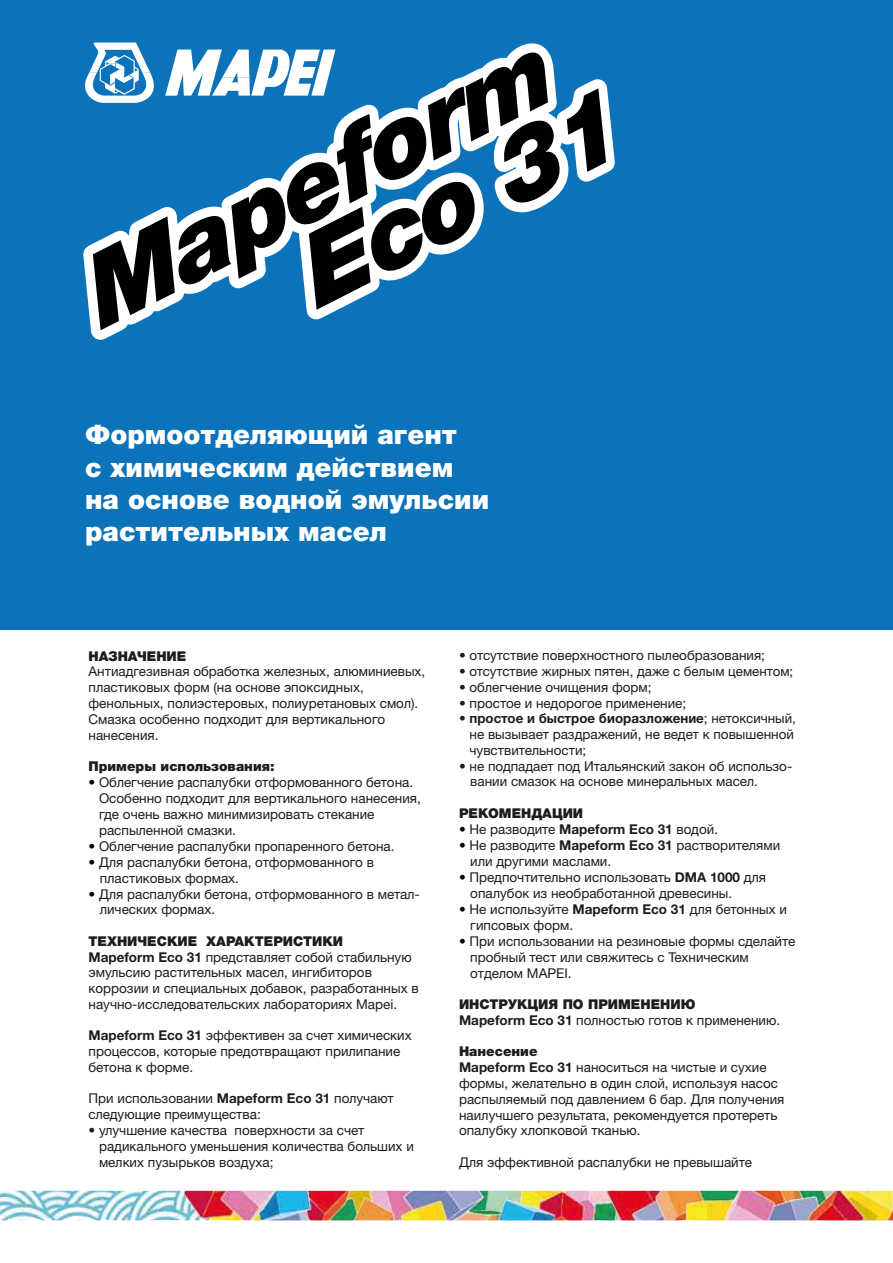
<style>
.page{position:relative;width:893px;height:1263px;background:#fff}
.page>*{position:absolute;margin:0;border:0;box-sizing:border-box;transform-origin:0 0}
.t1{font:italic 900 99.75px/79.8px "Helvetica Neue LTW1 G";color:#000101}
.t2{font:900 27px/32.4px "Helvetica Neue LTW1 G";color:#fff}
.t3{font:13.5px/15.8px "Helvetica Neue LTW1 G";color:#1d1d1b}
.t4{font:900 13.5px "Helvetica Neue LTW1 G";color:#1d1d1b}
.s1{color:#000101}
.s2{font-weight:900}
.s3{font-weight:700}
</style>
<div class="page">
<div style="left:0;top:0;width:451px;height:629px;background:#0b73ba"></div>
<img style="left:0;top:1191px;width:893px;height:29px">
<div style="left:446px;top:0;width:447px;height:629px;background:#0b73ba"></div>
<svg style="left:83px;top:42px;width:532px;height:298px"></svg>
<h1 class="t1" style="left:248px;top:173px;width:351px;text-indent:-202px;rotate:-27deg">Mapeform<br>Eco 31</h1>
<h2 class="t2" style="left:85px;top:418px;width:406px">Формоотделяющий агент<br>с химическим действием на основе водной эмульсии растительных масел</h2>
<p class="t4" style="left:88px;top:648px;width:99px">НАЗНАЧЕНИЕ</p>
<p class="t3" style="left:88px;top:664px;width:338px">Антиадгезивная обработка железных, алюминиевых, пластиковых форм (на основе эпоксидных, фенольных, полиэстеровых, полиуретановых смол).<br>Смазка особенно подходит для вертикального нанесения.</p>
<p class="t4" style="left:88px;top:758px;width:188px">Примеры использования:</p>
<p class="t3" style="left:99px;top:774px;width:323px;text-indent:-11px"><span class="s1">•</span> Облегчение распалубки отформованного бетона.<br>Особенно подходит для вертикального нанесения, где очень важно минимизировать стекание распыленной смазки.</p>
<p class="t3" style="left:88px;top:838px;width:308px"><span class="s1">•</span> Облегчение распалубки пропаренного бетона.</p>
<p class="t3" style="left:100px;top:854px;width:276px;text-indent:-11px"><span class="s1">•</span> Для распалубки бетона, отформованного в пластиковых формах.</p>
<p class="t3" style="left:100px;top:886px;width:322px;text-indent:-11px"><span class="s1">•</span> Для распалубки бетона, отформованного в метал&shy;лических формах.</p>
<p class="t3" style="left:88px;top:933px;width:332px"><span class="s2">ТЕХНИЧЕСКИЕ ХАРАКТЕРИСТИКИ<br></span><span class="s3">Mapeform Eco 31</span> представляет собой стабильную эмульсию растительных масел, ингибиторов коррозии и специальных добавок, разработанных в научно-исследовательских лабораториях Mapei.</p>
<p class="t3" style="left:88px;top:1028px;width:325px"><span class="s3">Mapeform Eco 31</span> эффективен за счет химических процессов, которые предотвращают прилипание бетона к форме.</p>
<p class="t3" style="left:88px;top:1091px;width:307px">При использовании <span class="s3">Mapeform Eco 31</span> получают следующие преимущества:</p>
<p class="t3" style="left:99px;top:1122px;width:316px;text-indent:-11px">• улучшение качества поверхности за счет радикального уменьшения количества больших и мелких пузырьков воздуха;</p>
<p class="t3" style="left:459px;top:648px;width:307px">• отсутствие поверхностного пылеобразования;</p>
<p class="t3" style="left:459px;top:663px;width:336px">• отсутствие жирных пятен, даже с белым цементом;</p>
<p class="t3" style="left:459px;top:679px;width:194px">• облегчение очищения форм;</p>
<p class="t3" style="left:459px;top:695px;width:229px">• простое и недорогое применение;</p>
<p class="t3" style="left:470px;top:711px;width:328px;text-indent:-11px">• <span class="s3">простое и быстрое биоразложение</span>; нетоксичный, не вызывает раздражений, не ведет к повышенной чувствительности;</p>
<p class="t3" style="left:470px;top:758px;width:323px;text-indent:-11px">• не подпадает под Итальянский закон об использо&shy;вании смазок на основе минеральных масел.</p>
<p class="t4" style="left:459px;top:805px;width:126px">РЕКОМЕНДАЦИИ</p>
<p class="t3" style="left:459px;top:821px;width:261px"><span class="s1">•</span> Не разводите <span class="s3">Mapeform Eco 31</span> водой.</p>
<p class="t3" style="left:470px;top:837px;width:311px;text-indent:-11px"><span class="s1">•</span> Не разводите <span class="s3">Mapeform Eco 31</span> растворителями или другими маслами.</p>
<p class="t3" style="left:470px;top:869px;width:297px;text-indent:-11px"><span class="s1">•</span> Предпочтительно использовать <span class="s3">DMA 1000</span> для опалубок из необработанной древесины.</p>
<p class="t3" style="left:470px;top:901px;width:318px;text-indent:-11px"><span class="s1">•</span> Не используйте <span class="s3">Mapeform Eco 31</span> для бетонных и гипсовых форм.</p>
<p class="t3" style="left:470px;top:933px;width:327px;text-indent:-11px"><span class="s1">•</span> При использовании на резиновые формы сделайте пробный тест или свяжитесь с Техническим отделом MAPEI.</p>
<p class="t3" style="left:459px;top:996px;width:323px"><span class="s2">ИНСТРУКЦИЯ ПО ПРИМЕНЕНИЮ<br></span><span class="s3">Mapeform Eco 31</span> полностью готов к применению.</p>
<p class="t3" style="left:459px;top:1044px;width:327px"><span class="s2">Нанесение<br></span><span class="s3">Mapeform Eco 31</span> наноситься на чистые и сухие формы, желательно в один слой, используя насос распыляемый под давлением 6 бар. Для получения наилучшего результата, рекомендуется протереть опалубку хлопковой тканью.</p>
<p class="t3" style="left:459px;top:1154px;width:295px">Для эффективной распалубки не превышайте</p>
</div>
